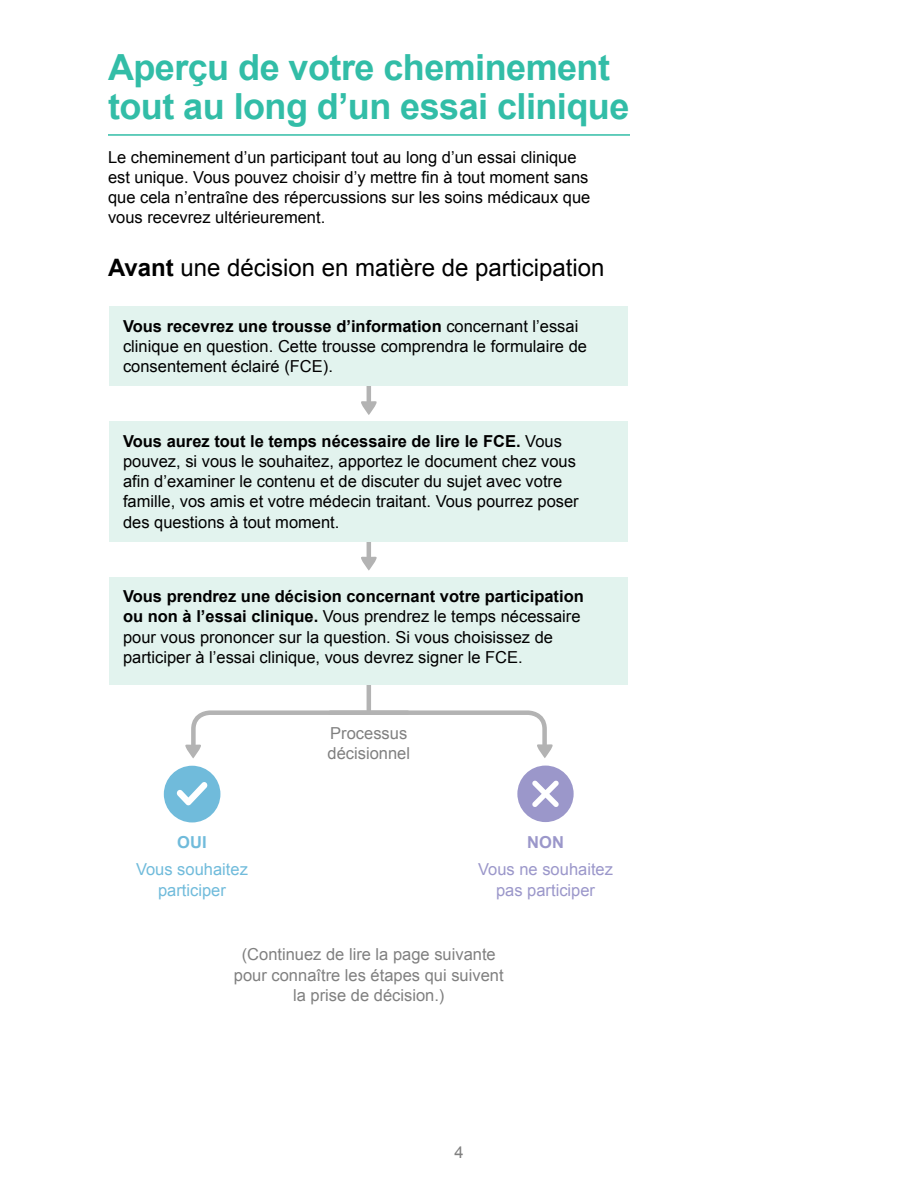
<style>
.page{position:relative;width:918px;height:1188px;background:#fff}
.page>*{position:absolute;margin:0;border:0;box-sizing:border-box;transform-origin:0 0}
.t1{font:700 36px/39px "Arial";letter-spacing:-.015em;color:#32bda7}
.t2{font:24px "Arial";color:#000}
.t3{font:16.5px/20.2px "Arial";color:#000}
.t4{font:16.5px/20.2px "Arial";color:#808080}
.t5{font:16.5px/20.2px "Arial";color:#9b97ca;text-align:center}
.t6{font:16.5px/20.2px "Arial";color:#70bbdb;text-align:center}
.t7{font:700 16.5px "Arial";color:#70bbdb}
.t8{font:700 16.5px "Arial";color:#9b97ca}
.s1{font-weight:700}
</style>
<div class="page">
<hr style="left:108px;top:134px;width:522px;height:2px;background:#32bda7">
<hr style="left:367px;top:354px;width:4px;height:52px;background:#b3b3b3">
<svg style="left:361px;top:401px;width:16px;height:14px"></svg>
<hr style="left:367px;top:537px;width:4px;height:24px;background:#b3b3b3">
<svg style="left:361px;top:556px;width:16px;height:15px"></svg>
<hr style="left:367px;top:672px;width:4px;height:38px;background:#b3b3b3">
<div style="left:110px;top:577px;width:518px;height:108px;background:#e2f3ee"></div>
<div style="left:110px;top:421px;width:518px;height:120px;background:#e2f3ee"></div>
<div style="left:110px;top:306px;width:518px;height:80px;background:#e2f3ee"></div>
<svg style="left:185px;top:708px;width:368px;height:50px"></svg>
<svg style="left:514px;top:763px;width:63px;height:62px;background:#a9a5d1"></svg>
<div style="left:511px;top:760px;width:69px;height:68px;border:6px solid #fff;border-radius:50%"></div>
<svg style="left:532px;top:780px;width:27px;height:27px"></svg>
<div style="left:161px;top:763px;width:62px;height:62px;background:#70bbdb;border-radius:50%"></div>
<div style="left:158px;top:760px;width:68px;height:68px;border:6px solid #fff;border-radius:50%"></div>
<svg style="left:177px;top:782px;width:30px;height:23px"></svg>
<h1 class="t1" style="left:108px;top:49px;width:523px">Aperçu de votre cheminement tout au long d’un essai clinique</h1>
<p class="t3" style="left:108px;top:147px;width:484px">Le cheminement d’un participant tout au long d’un essai clinique est unique. Vous pouvez choisir d’y mettre fin à tout moment sans que cela n’entraîne des répercussions sur les soins médicaux que vous recevrez ultérieurement.</p>
<h2 class="t2" style="left:108px;top:252px;width:498px"><span class="s1">Avant</span> une décision en matière de participation</h2>
<p class="t3" style="left:123px;top:316px;width:466px"><span class="s1">Vous recevrez une trousse d’information</span> concernant l’essai clinique en question. Cette trousse comprendra le formulaire de consentement éclairé (FCE).</p>
<p class="t3" style="left:123px;top:431px;width:457px"><span class="s1">Vous aurez tout le temps nécessaire de lire le FCE.</span> Vous pouvez, si vous le souhaitez, apportez le document chez vous afin d’examiner le contenu et de discuter du sujet avec votre famille, vos amis et votre médecin traitant. Vous pourrez poser des questions à tout moment.</p>
<p class="t3" style="left:123px;top:586px;width:462px"><span class="s1">Vous prendrez une décision concernant votre participation ou non à l’essai clinique.</span> Vous prendrez le temps nécessaire pour vous prononcer sur la question. Si vous choisissez de participer à l’essai clinique, vous devrez signer le FCE.</p>
<p class="t7" style="left:177px;top:832px;width:31px">OUI</p>
<p class="t6" style="left:136px;top:860px;width:113px">Vous souhaitez participer</p>
<p class="t4" style="left:328px;top:723px;width:84px">Processus décisionnel</p>
<p class="t8" style="left:527px;top:832px;width:38px">NON</p>
<p class="t5" style="left:478px;top:860px;width:136px">Vous ne souhaitez pas participer</p>
<p class="t4" style="left:234px;top:945px;width:271px;text-align:center">(Continuez de lire la page suivante pour connaître les étapes qui suivent la prise de décision.)</p>
<p class="t4" style="left:454px;top:1142px;width:11px">4</p>
</div>
